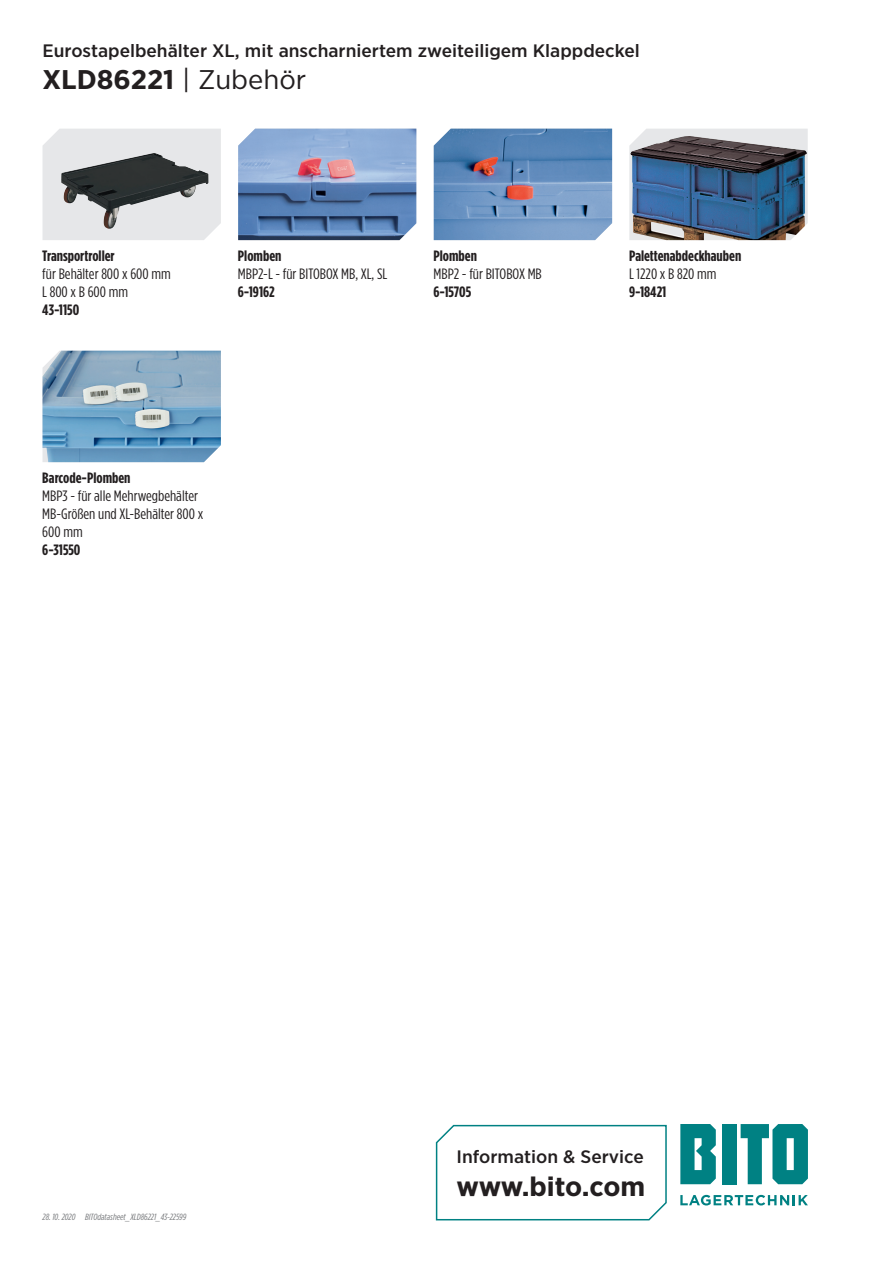
<style>
.page{position:relative;width:893px;height:1263px;background:#fff}
.page>*{position:absolute;margin:0;border:0;box-sizing:border-box;transform-origin:0 0}
.t1{font:700 27px "Gotham Narrow";color:#231f20;scale:1.1 1}
.t2{font:500 18px "Gotham Narrow";color:#231f20;scale:1.1 1}
.t3{font:15px/18px "Gotham Condensed";color:#231f20;scale:1.1 1}
.t4{font:700 15px "Gotham Condensed";color:#231f20;scale:1.1 1}
.t5{font:italic 9px "Gotham Condensed";color:#76787b;scale:1.1 1}
.s1{font-weight:400}
</style>
<div class="page">
<svg style="left:680px;top:1195px;width:128px;height:10px"></svg>
<div style="left:723px;top:1124px;width:14px;height:60px;background:#008183"></div>
<svg style="left:680px;top:1124px;width:36px;height:60px;background:#229193"></svg>
<svg style="left:741px;top:1124px;width:67px;height:60px"></svg>
<svg style="left:435px;top:1124px;width:232px;height:97px"></svg>
<svg style="left:629px;top:129px;width:179px;height:111px"></svg>
<img style="left:630px;top:136px;width:177px;height:104px">
<img style="left:43px;top:351px;width:178px;height:111px">
<img style="left:434px;top:129px;width:178px;height:111px">
<img style="left:238px;top:129px;width:178px;height:111px">
<div style="left:43px;top:129px;width:178px;height:111px;background:#e6e7e9"></div>
<img style="left:61px;top:153px;width:148px;height:76px">
<p class="t2" style="left:43px;top:39px;width:544px">Eurostapelbehälter XL, mit anscharniertem zweiteiligem Klappdeckel</p>
<h1 class="t1" style="left:43px;top:62px;width:241px">XLD86221 <span class="s1">| Zubehör</span></h1>
<p class="t4" style="left:42px;top:247px;width:67px">Transportroller</p>
<p class="t3" style="left:42px;top:264px;width:118px">für Behälter 800 x 600 mm<br>L 800 x B 600 mm</p>
<p class="t4" style="left:42px;top:301px;width:35px">43-1150</p>
<p class="t4" style="left:238px;top:247px;width:41px">Plomben</p>
<p class="t3" style="left:238px;top:264px;width:137px">MBP2-L - für BITOBOX MB, XL, SL</p>
<p class="t4" style="left:238px;top:283px;width:35px">6-19162</p>
<p class="t4" style="left:433px;top:247px;width:41px">Plomben</p>
<p class="t3" style="left:433px;top:264px;width:100px">MBP2 - für BITOBOX MB</p>
<p class="t4" style="left:433px;top:283px;width:36px">6-15705</p>
<p class="t4" style="left:42px;top:469px;width:82px">Barcode-Plomben</p>
<p class="t3" style="left:42px;top:486px;width:148px">MBP3 - für alle Mehrwegbehälter<br>MB-Größen und XL-Behälter 800 x<br>600 mm</p>
<p class="t4" style="left:42px;top:541px;width:36px">6-31550</p>
<p class="t4" style="left:629px;top:247px;width:103px">Palettenabdeckhauben</p>
<p class="t3" style="left:629px;top:264px;width:81px">L 1220 x B 820 mm</p>
<p class="t4" style="left:629px;top:283px;width:35px">9-18421</p>
<p class="t5" style="left:43px;top:1212px;width:32px">28. 10. 2020</p>
<p class="t5" style="left:85px;top:1212px;width:94px">BITOdatasheet_XLD86221_43-22599</p>
<p class="t2" style="left:457px;top:1145px;width:172px">Information &amp; Service</p>
<h1 class="t1" style="left:457px;top:1169px;width:173px">www.bito.com</h1>
</div>
